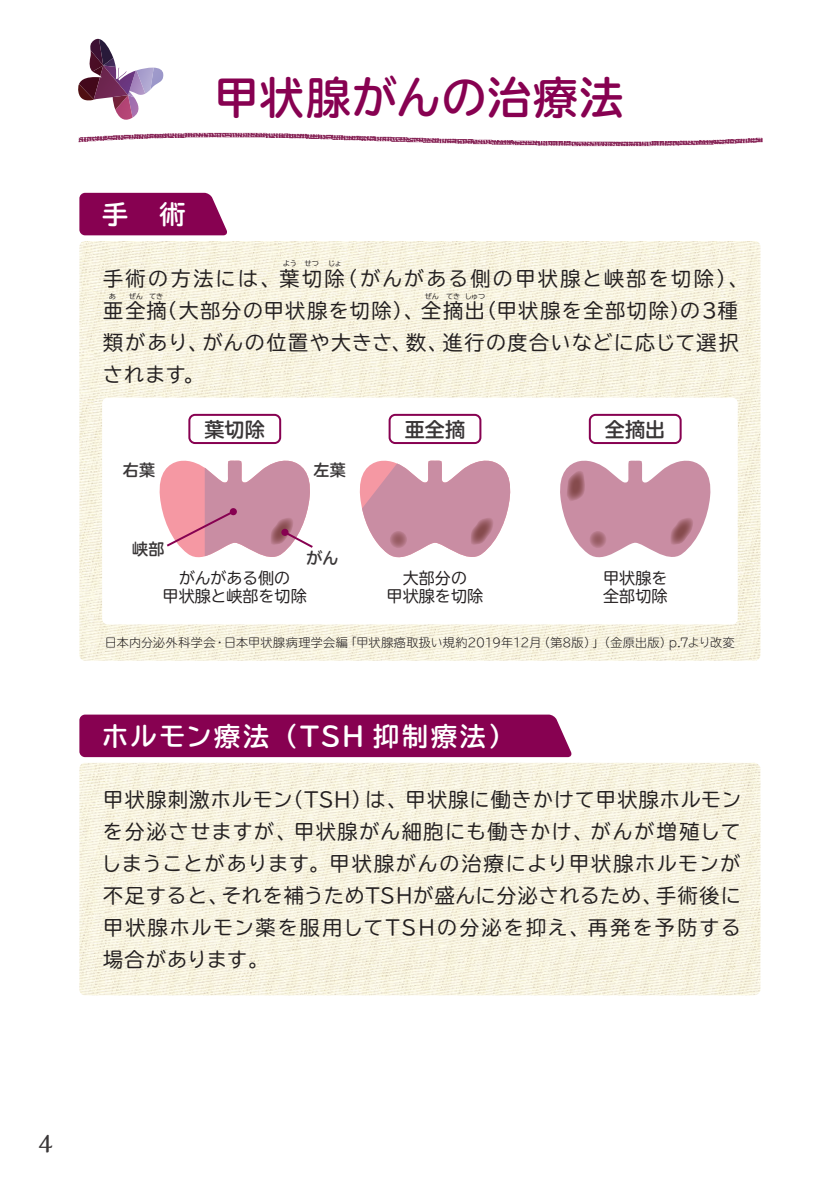
<style>
.page{position:relative;width:840px;height:1191px;background:#fff}
.page>*{position:absolute;margin:0;border:0;box-sizing:border-box;transform-origin:0 0}
.t1{font:700 44px "TBUDR Go Std";letter-spacing:.035em;color:#870151}
.t2{font:700 26px "TBUDR Go Std";letter-spacing:.1em;color:#fff}
.t3{font:700 24px "Kaimin So Std";color:#393637}
.t4{font:20px/32px "TBUDR Go Std";letter-spacing:.085em;color:#231f20}
.t5{font:700 20px "TBUDR Go Std";letter-spacing:.01em;color:#393637}
.t6{font:16px/18px "TBUDR Go Std";letter-spacing:.01em;color:#231f20;text-align:center}
.t7{font:700 16px "TBUDR Go Std";letter-spacing:.01em;color:#393637}
.t8{font:300 12px "TBUDR Go Std Super";letter-spacing:.015em;color:#231f20}
.t9{font:7.2px "TBUDR Go Std";letter-spacing:-.02em;color:#231f20}
</style>
<div class="page">
<img style="left:79px;top:241px;width:681px;height:754px">
<img style="left:78px;top:132px;width:685px;height:61px">
<div style="left:102px;top:397px;width:635px;height:227px;background:#fff;border-radius:6px"></div>
<div style="left:79px;top:193px;width:148px;height:42px;background:#870151"></div>
<div style="left:79px;top:714px;width:493px;height:43px;background:#870151"></div>
<div style="left:388px;top:414px;width:93px;height:30px;border:2px solid #870151;border-radius:6px"></div>
<div style="left:588px;top:414px;width:93px;height:30px;border:2px solid #870151;border-radius:6px"></div>
<div style="left:188px;top:414px;width:93px;height:30px;border:2px solid #870151;border-radius:6px"></div>
<svg style="left:359px;top:460px;width:152px;height:98px"></svg>
<svg style="left:159px;top:460px;width:154px;height:98px"></svg>
<div style="left:281px;top:529px;width:7px;height:7px;background:#870151;border-radius:50%"></div>
<svg style="left:389px;top:531px;width:18px;height:17px"></svg>
<svg style="left:560px;top:460px;width:151px;height:98px"></svg>
<svg style="left:78px;top:39px;width:86px;height:81px"></svg>
<h2 class="t2" style="left:102px;top:193px;width:85px">手　術</h2>
<h1 class="t1" style="left:214px;top:62px;width:410px">甲状腺がんの治療法</h1>
<p class="t9" style="left:283px;top:257px;width:38px">よう せつ</p>
<p class="t9" style="left:328px;top:257px;width:15px">じょ</p>
<p class="t4" style="left:103px;top:262px;width:646px">手術の方法には、葉切除（がんがある側の甲状腺と峡部を切除）、亜全摘（大部分の甲状腺を切除）、全摘出（甲状腺を全部切除）の３種類があり、がんの位置や大きさ、数、進行の度合いなどに応じて選択されます。</p>
<p class="t9" style="left:109px;top:290px;width:9px">あ</p>
<p class="t9" style="left:129px;top:290px;width:36px">ぜん てき</p>
<p class="t9" style="left:424px;top:290px;width:62px">ぜん てき しゅつ</p>
<p class="t5" style="left:204px;top:413px;width:62px">葉切除</p>
<p class="t7" style="left:123px;top:457px;width:34px">右葉</p>
<p class="t7" style="left:313px;top:457px;width:34px">左葉</p>
<p class="t7" style="left:132px;top:536px;width:34px">峡部</p>
<p class="t7" style="left:306px;top:545px;width:33px">がん</p>
<p class="t6" style="left:162px;top:568px;width:145px">がんがある側の<br>甲状腺と峡部を切除</p>
<p class="t5" style="left:404px;top:413px;width:62px">亜全摘</p>
<p class="t6" style="left:386px;top:568px;width:98px">大部分の<br>甲状腺を切除</p>
<p class="t5" style="left:604px;top:413px;width:62px">全摘出</p>
<p class="t6" style="left:602px;top:568px;width:66px;text-align:left">甲状腺を全部切除</p>
<p class="t8" style="left:105px;top:632px;width:631px">日本内分泌外科学会・日本甲状腺病理学会編「甲状腺癌取扱い規約2019年12月（第8版）」（金原出版）p.7より改変</p>
<h2 class="t2" style="left:102px;top:715px;width:414px">ホルモン療法（TSH 抑制療法）</h2>
<p class="t4" style="left:101px;top:783px;width:641px;text-align:justify">甲状腺刺激ホルモン（TSH）は、甲状腺に働きかけて甲状腺ホルモンを分泌させますが、甲状腺がん細胞にも働きかけ、がんが増殖してしまうことがあります。甲状腺がんの治療により甲状腺ホルモンが不足すると、それを補うためTSHが盛んに分泌されるため、手術後に甲状腺ホルモン薬を服用してTSHの分泌を抑え、再発を予防する場合があります。</p>
<p class="t3" style="left:38px;top:1126px;width:16px">4</p>
</div>
